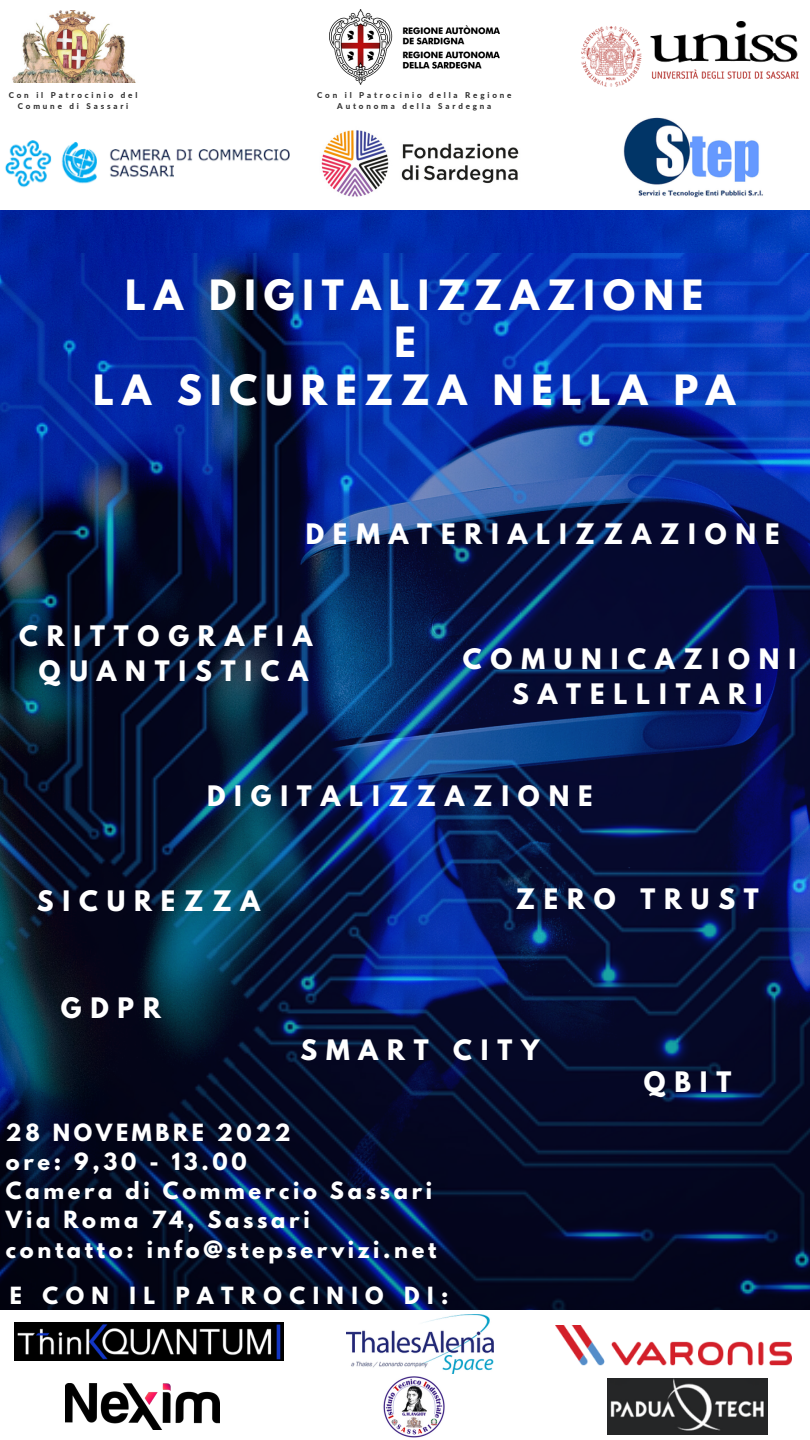
<style>
.page{position:relative;width:810px;height:1440px;background:#fff}
.page>*{position:absolute;margin:0;border:0;box-sizing:border-box;transform-origin:0 0}
.t1{font:700 37px/47.2px "League Spartan";letter-spacing:.215em;color:#fff;text-align:center}
.t2{font:700 25px/34.5px "League Spartan";letter-spacing:.355em;color:#fff;text-align:right}
.t3{font:700 21px/29.2px "League Spartan";letter-spacing:.175em;color:#fff}
.t4{font:700 21px "League Spartan";letter-spacing:.355em;color:#fff}
.t5{font:800 8px/10.7px "Lato";letter-spacing:.355em;color:#303030;text-align:center}
</style>
<div class="page">
<img style="left:0;top:210px;width:810px;height:44px">
<img style="left:0;top:254px;width:810px;height:1056px">
<img style="left:383px;top:1376px;width:62px;height:62px">
<img style="left:582px;top:21px;width:217px;height:66px">
<img style="left:330px;top:9px;width:169px;height:75px">
<img style="left:5px;top:140px;width:285px;height:48px">
<img style="left:623px;top:117px;width:140px;height:81px">
<img style="left:556px;top:1326px;width:235px;height:39px">
<img style="left:12px;top:11px;width:124px;height:72px">
<img style="left:65px;top:1383px;width:154px;height:47px">
<img style="left:607px;top:1379px;width:161px;height:55px">
<img style="left:15px;top:1323px;width:269px;height:38px">
<img style="left:347px;top:1314px;width:146px;height:60px">
<img style="left:321px;top:130px;width:198px;height:67px">
<p class="t5" style="left:9px;top:90px;width:130px">Con il Patrocinio del<br>Comune di Sassari</p>
<p class="t5" style="left:317px;top:90px;width:196px">Con il Patrocinio della Regione<br>Autonoma della Sardegna</p>
<h1 class="t1" style="left:93px;top:276px;width:643px">LA DIGITALIZZAZIONE<br>E<br>LA SICUREZZA NELLA PA</h1>
<p class="t2" style="left:306px;top:520px;width:475px">DEMATERIALIZZAZIONE</p>
<p class="t2" style="left:19px;top:622px;width:295px">CRITTOGRAFIA<br>QUANTISTICA</p>
<p class="t2" style="left:512px;top:645px;width:285px;text-align:left;text-indent:-49px">COMUNICAZIONI<br>SATELLITARI</p>
<p class="t2" style="left:207px;top:782px;width:387px">DIGITALIZZAZIONE</p>
<p class="t2" style="left:37px;top:887px;width:225px">SICUREZZA</p>
<p class="t2" style="left:516px;top:885px;width:245px">ZERO TRUST</p>
<p class="t2" style="left:61px;top:994px;width:102px">GDPR</p>
<p class="t2" style="left:300px;top:1036px;width:241px">SMART CITY</p>
<p class="t3" style="left:6px;top:1120px;width:432px">28 NOVEMBRE 2022<br>ore: 9,30 - 13.00<br>Camera di Commercio Sassari<br>Via Roma 74, Sassari contatto: info@stepservizi.net</p>
<p class="t4" style="left:10px;top:1285px;width:440px">E CON IL PATROCINIO DI:</p>
<p class="t2" style="left:644px;top:1067px;width:89px">QBIT</p>
</div>
